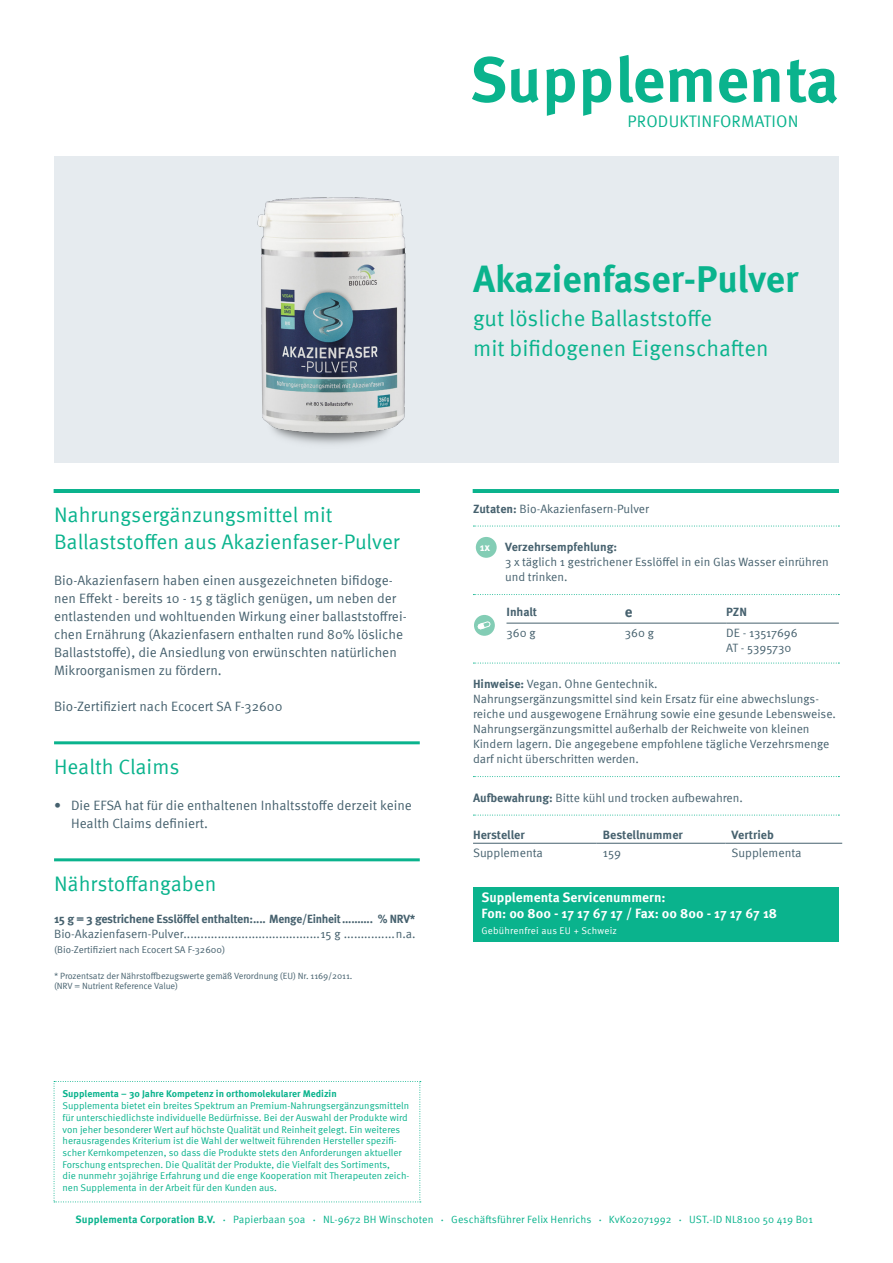
<style>
.page{position:relative;width:893px;height:1263px;background:#fff}
.page>*{position:absolute;margin:0;border:0;box-sizing:border-box;transform-origin:0 0}
.Produkt_Titel{font:700 63.45px "Meta Pro";color:#0ab38d}
.Produkt_Titel-2{font:700 37.5px "Meta Pro";letter-spacing:-.005em;color:#0ab38d}
.Produkt_Subline{font:22.5px/30px "Meta Pro";color:#0ab38d}
.Headline-Grün{font:21px/27px "Meta Pro";color:#0ab38d}
.t1{font:16.65px "Meta Pro";letter-spacing:.01em;color:#0ab38d}
.Nährstoffangaben{font:700 15px "Meta Pro";color:#46616e}
.Fließtext{font:13.5px/18px "Meta Pro";color:#46616e}
.Servicenummern{font:700 13.5px/16.2px "Meta Pro";color:#fff}
.Nährstoffangaben-2{font:700 12.15px "Meta Pro";color:#46616e}
.Nährstoffangaben-3{font:12.15px "Meta Pro";color:#46616e}
.Fließtext_klein{font:12.15px "Meta Pro";color:#46616e}
.Fließtext_klein_mit{font:12px/15px "Meta Pro";color:#46616e}
.Nährstoffangaben-4{font:12px/15px "Meta Pro";color:#46616e}
.Nährstoffangaben-5{font:700 12px "Meta Pro";letter-spacing:-.02em;color:#46616e}
.Fließtext-2{font:700 10.95px "Meta Pro";color:#fff}
.t2{font:10.5px "Meta Pro";letter-spacing:.01em;color:#0ab38d}
.t3{font:700 10.5px "Meta Pro";letter-spacing:.01em;color:#0ab38d}
.Supplementa_Text_Kle{font:9.75px/11.7px "Meta Pro";color:#0ab38d}
.Nährstoffangaben-6{font:9.75px "Meta Pro";color:#46616e}
.Servicenummern-2{font:9.75px "Meta Pro";letter-spacing:.02em;color:#fff}
.Nährstoffangaben-7{font:9px/10.5px "Meta Pro";letter-spacing:-.01em;color:#46616e}
.s1{font-weight:700}
.s2{font-size:4.5px}
</style>
<div class="page">
<div style="left:54px;top:156px;width:785px;height:306px;background:#e6ebef"></div>
<hr style="left:54px;top:741px;width:366px;height:3px;background:#0ab38d">
<hr style="left:54px;top:858px;width:366px;height:3px;background:#0ab38d">
<svg style="left:473px;top:526px;width:366px;height:1px"></svg>
<svg style="left:473px;top:594px;width:366px;height:1px"></svg>
<svg style="left:473px;top:663px;width:366px;height:1px"></svg>
<svg style="left:473px;top:776px;width:366px;height:1px"></svg>
<svg style="left:473px;top:815px;width:366px;height:1px"></svg>
<div style="left:473px;top:887px;width:366px;height:54px;background:#0ab38d"></div>
<div style="left:476px;top:537px;width:21px;height:21px;background:#83cdb5;border-radius:50%"></div>
<hr style="left:506px;top:623px;width:113px;height:1px;background:#46616e">
<hr style="left:619px;top:623px;width:107px;height:1px;background:#46616e">
<hr style="left:726px;top:623px;width:113px;height:1px;background:#46616e">
<div style="left:474px;top:615px;width:21px;height:21px;background:#83cdb5;border-radius:50%"></div>
<svg style="left:478px;top:621px;width:12px;height:8px"></svg>
<hr style="left:473px;top:843px;width:124px;height:1px;background:#46616e">
<hr style="left:597px;top:843px;width:129px;height:1px;background:#46616e">
<hr style="left:726px;top:843px;width:116px;height:1px;background:#46616e">
<hr style="left:473px;top:489px;width:366px;height:3px;background:#0ab38d">
<svg style="left:54px;top:1081px;width:367px;height:121px"></svg>
<hr style="left:54px;top:489px;width:366px;height:3px;background:#0ab38d">
<img style="left:257px;top:197px;width:149px;height:247px">
<p class="Produkt_Titel" style="left:470px;top:30px;width:371px">Supplementa</p>
<p class="t1" style="left:628px;top:109px;width:172px">PRODUKTINFORMATION</p>
<p class="Headline-Grün" style="left:54px;top:500px;width:347px">Nahrungsergänzungsmittel mit<br>Ballaststoffen aus Akazienfaser-Pulver</p>
<p class="Fließtext" style="left:54px;top:570px;width:354px">Bio-Akazienfasern haben einen ausgezeichneten bifidoge&shy;nen Effekt - bereits 10 - 15 g täglich genügen, um neben der entlastenden und wohltuenden Wirkung einer ballaststoffrei&shy;chen Ernährung (Akazienfasern enthalten rund 80% lösliche Ballaststoffe), die Ansiedlung von erwünschten natürlichen Mikroorganismen zu fördern.</p>
<p class="Fließtext" style="left:54px;top:696px;width:230px">Bio-Zertifiziert nach Ecocert SA F-32600</p>
<p class="Headline-Grün" style="left:54px;top:752px;width:127px">Health Claims</p>
<p class="Fließtext" style="left:71px;top:795px;width:342px;text-indent:-17px">• Die EFSA hat für die enthaltenen Inhaltsstoffe derzeit keine<br>Health Claims definiert.</p>
<p class="Headline-Grün" style="left:54px;top:869px;width:164px">Nährstoffangaben</p>
<p class="Nährstoffangaben-5" style="left:54px;top:910px;width:363px">15 g = 3 gestrichene Esslöffel enthalten:.... Menge/Einheit.......... % NRV*</p>
<p class="Nährstoffangaben-4" style="left:54px;top:926px;width:363px">Bio-Akazienfasern-Pulver........................................15 g ...............n.a.</p>
<p class="Nährstoffangaben-6" style="left:54px;top:943px;width:173px">(Bio-Zertifiziert nach Ecocert SA F-32600)</p>
<p class="Nährstoffangaben-7" style="left:54px;top:970px;width:300px">* Prozentsatz der Nährstoffbezugswerte gemäß Verordnung (EU) Nr. 1169/2011. (NRV = Nutrient Reference Value)</p>
<p class="Supplementa_Text_Kle" style="left:63px;top:1087px;width:348px"><span class="s1">Supplementa – 30 Jahre Kompetenz in orthomolekularer Medizin<br></span>Supplementa bietet ein breites Spektrum an Premium-Nahrungsergänzungsmitteln für unterschiedlichste individuelle Bedürfnisse. Bei der Auswahl der Produkte wird von jeher besonderer Wert auf höchste Qualität und Reinheit gelegt. Ein weiteres herausragendes Kriterium ist die Wahl der weltweit führenden Hersteller spezifi&shy;scher Kernkompetenzen, so dass die Produkte stets den Anforderungen aktueller Forschung entsprechen. Die Qualität der Produkte, die Vielfalt des Sortiments,<br>die nunmehr 30jährige Erfahrung und die enge Kooperation mit Therapeuten zeich&shy;nen Supplementa in der Arbeit für den Kunden aus.</p>
<p class="Produkt_Titel-2" style="left:473px;top:249px;width:327px">Akazienfaser-Pulver</p>
<p class="Produkt_Subline" style="left:473px;top:302px;width:297px">gut lösliche Ballaststoffe<br>mit bifidogenen Eigenschaften</p>
<p class="Fließtext_klein_mit" style="left:473px;top:500px;width:178px"><span class="s1">Zutaten:</span> Bio-Akazienfasern-Pulver</p>
<p class="Fließtext-2" style="left:480px;top:538px;width:12px">1x</p>
<p class="Fließtext_klein_mit" style="left:505px;top:539px;width:325px"><span class="s1">Verzehrsempfehlung:<br></span>3 x täglich 1 gestrichener Esslöffel in ein Glas Wasser einrühren und trinken.</p>
<p class="Nährstoffangaben-5" style="left:506px;top:603px;width:32px">Inhalt</p>
<p class="Nährstoffangaben" style="left:625px;top:600px;width:9px">e</p>
<p class="Nährstoffangaben-5" style="left:726px;top:603px;width:22px">PZN</p>
<p class="Nährstoffangaben-4" style="left:506px;top:624px;width:31px">360 g</p>
<p class="Nährstoffangaben-4" style="left:625px;top:624px;width:31px">360 g</p>
<p class="Nährstoffangaben-4" style="left:726px;top:624px;width:73px">DE - 13517696<br>AT - 5395730</p>
<p class="Fließtext_klein_mit" style="left:473px;top:676px;width:364px"><span class="s1">Hinweise:</span> Vegan. Ohne Gentechnik.<br>Nahrungsergänzungsmittel sind kein Ersatz für eine abwechslungs&shy;reiche und ausgewogene Ernährung sowie eine gesunde Lebensweise.<br>Nahrungsergänzungsmittel außerhalb der Reichweite von kleinen Kindern lagern. Die angegebene empfohlene tägliche Verzehrsmenge darf nicht überschritten werden.</p>
<p class="Fließtext_klein_mit" style="left:473px;top:789px;width:271px"><span class="s1">Aufbewahrung:</span> Bitte kühl und trocken aufbewahren.</p>
<p class="Nährstoffangaben-2" style="left:473px;top:825px;width:53px">Hersteller</p>
<p class="Nährstoffangaben-2" style="left:603px;top:825px;width:82px">Bestellnummer</p>
<p class="Nährstoffangaben-2" style="left:732px;top:825px;width:44px">Vertrieb</p>
<p class="Nährstoffangaben-3" style="left:473px;top:843px;width:71px">Supplementa</p>
<p class="Fließtext_klein" style="left:603px;top:843px;width:20px">159</p>
<p class="Nährstoffangaben-3" style="left:732px;top:843px;width:71px">Supplementa</p>
<p class="Servicenummern" style="left:482px;top:888px;width:297px">Supplementa Servicenummern:<br>Fon: 00 800 - 17 17 67 17 / Fax: 00 800 - 17 17 67 18</p>
<p class="Servicenummern-2" style="left:482px;top:923px;width:137px">Gebührenfrei aus EU + Schweiz</p>
<p class="t3" style="left:76px;top:1211px;width:141px">Supplementa Corporation B.V.</p>
<p class="t2" style="left:223px;top:1211px;width:84px"><span class="s2">•</span> Papierbaan 50a</p>
<p class="t2" style="left:313px;top:1211px;width:122px"><span class="s2">•</span> NL-9672 BH Winschoten</p>
<p class="t2" style="left:441px;top:1211px;width:152px"><span class="s2">•</span> Geschäftsführer Felix Henrichs</p>
<p class="t2" style="left:599px;top:1211px;width:74px"><span class="s2">•</span> KvK02071992</p>
<p class="t2" style="left:679px;top:1211px;width:135px"><span class="s2">•</span> UST.-ID NL8100 50 419 B01</p>
</div>
